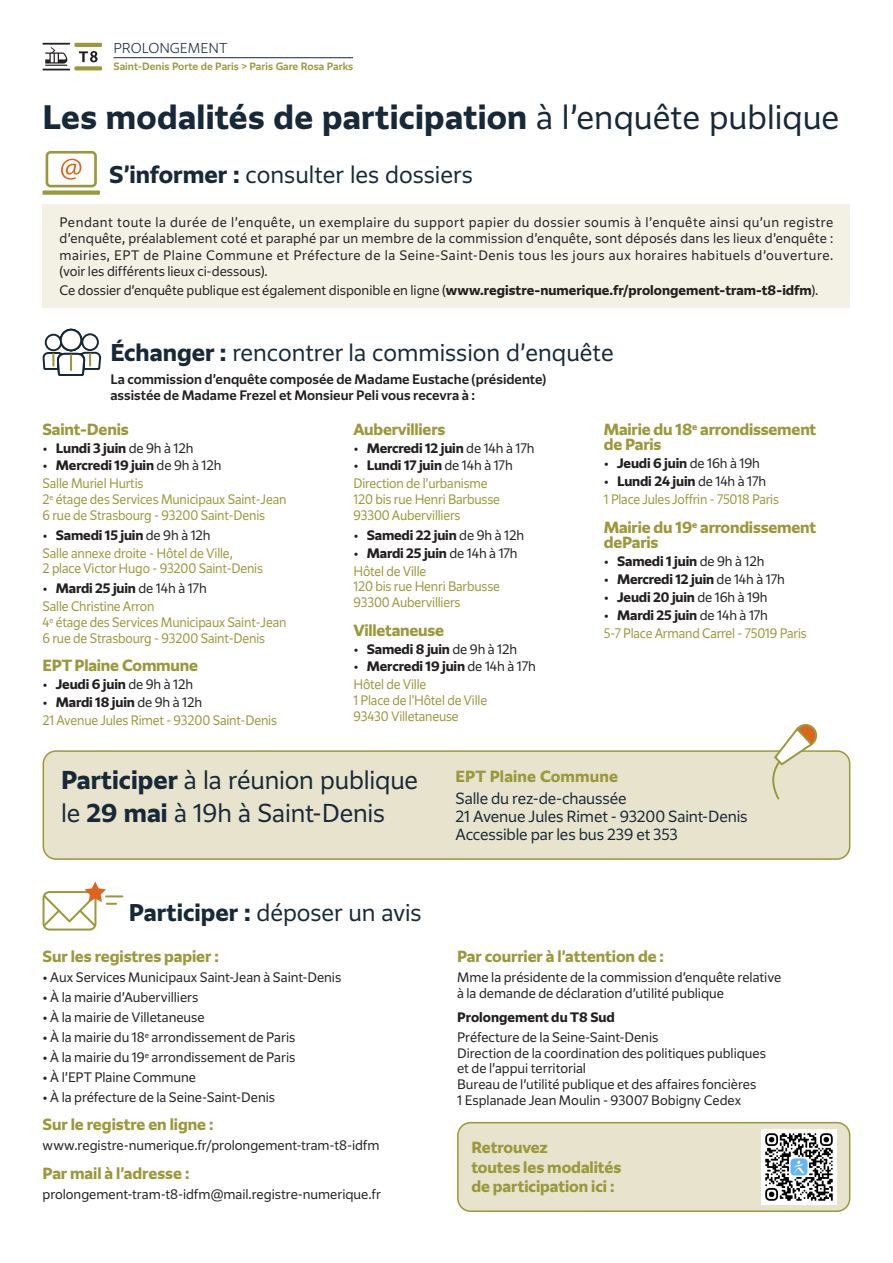
<style>
.page{position:relative;width:893px;height:1263px;background:#fff}
.page>*{position:absolute;margin:0;border:0;box-sizing:border-box;transform-origin:0 0}
.t1{font:700 31.5px "Grand Paris";letter-spacing:.01em;color:#172938}
.t2{font:300 24px/33px "Grand Paris";letter-spacing:-.01em;color:#172938}
.t3{font:300 22.5px "Grand Paris";color:#172938}
.t4{font:700 15px/19.5px "Grand Paris";letter-spacing:-.01em;color:#9a983a}
.t5{font:300 15px/18px "Grand Paris";letter-spacing:-.01em;color:#172938}
.t6{font:700 15px "Grand Paris";letter-spacing:.01em;color:#9a983a}
.t7{font:300 expanded 13.2px "Grand Paris";color:#172938}
.t8{font:300 12.75px/15.8px "Grand Paris";color:#231f20}
.t9{font:300 12.75px/17.9px "Grand Paris";letter-spacing:-.015em;color:#9a983a;scale:.95 1}
.t10{font:700 12.75px/17.9px "Grand Paris";letter-spacing:-.015em;color:#231f20}
.t11{font:500 12.75px/16.5px "Grand Paris";color:#231f20}
.t12{font:500 9.75px "Grand Paris";color:#9a983a}
.s1{font-weight:300}
.s2{font-weight:700}
.s3{color:#231f20}
.s4{font-weight:700;color:#231f20}
.s5{font-weight:300;color:#9a983a}
</style>
<div class="page">
<hr style="left:114px;top:57px;width:239px;height:1px;background:#172938">
<hr style="left:42px;top:43px;width:28px;height:2px;background:#231f20">
<svg style="left:42px;top:47px;width:28px;height:23px"></svg>
<hr style="left:74px;top:43px;width:28px;height:4px;background:#9a983a">
<svg style="left:74px;top:66px;width:28px;height:4px"></svg>
<svg style="left:79px;top:51px;width:19px;height:11px"></svg>
<div style="left:43px;top:891px;width:53px;height:39px;border:2px solid #9a983a;border-radius:6px"></div>
<svg style="left:42px;top:882px;width:80px;height:46px"></svg>
<div style="left:458px;top:1123px;width:392px;height:88px;background:#e7e3cc;border-radius:13px"></div>
<div style="left:457px;top:1122px;width:393px;height:90px;border:2px solid #9a983a;border-radius:13px"></div>
<img style="left:761px;top:1129px;width:76px;height:76px">
<div style="left:43px;top:190px;width:57px;height:5px;background:#9a983a"></div>
<svg style="left:46px;top:151px;width:51px;height:36px"></svg>
<div style="left:43px;top:204px;width:807px;height:103px;background:#f2f1e4"></div>
<svg style="left:42px;top:304px;width:60px;height:72px"></svg>
<div style="left:43px;top:751px;width:807px;height:108px;background:#e7e3cc;border-radius:13px"></div>
<div style="left:43px;top:750px;width:807px;height:110px;border:2px solid #9a983a;border-radius:13px"></div>
<svg style="left:771px;top:724px;width:49px;height:76px"></svg>
<p class="t7" style="left:114px;top:39px;width:115px">PROLONGEMENT</p>
<p class="t12" style="left:114px;top:60px;width:241px">Saint-Denis Porte de Paris &gt; Paris Gare Rosa Parks</p>
<h1 class="t1" style="left:43px;top:96px;width:798px">Les modalités de participation <span class="s1">à l’enquête publique</span></h1>
<h3 class="t3" style="left:109px;top:160px;width:365px"><span class="s2">S’informer :</span> consulter les dossiers</h3>
<p class="t8" style="left:60px;top:213px;width:775px;line-height:16.5px;text-align:justify">Pendant toute la durée de l’enquête, un exemplaire du support papier du dossier soumis à l’enquête ainsi qu’un registre d’enquête, préalablement coté et paraphé par un membre de la commission d’enquête, sont déposés dans les lieux d’enquête : mairies, EPT de Plaine Commune et Préfecture de la Seine-Saint-Denis tous les jours aux horaires habituels d’ouverture. (voir les différents lieux ci-dessous).</p>
<p class="t8" style="left:60px;top:282px;width:760px">Ce dossier d’enquête publique est également disponible en ligne (<span class="s2">www.registre-numerique.fr/prolongement-tram-t8-idfm</span>).</p>
<h3 class="t3" style="left:110px;top:337px;width:505px"><span class="s2">Échanger :</span> rencontrer la commission d’enquête</h3>
<p class="t11" style="left:110px;top:370px;width:437px">La commission d’enquête composée de Madame Eustache (présidente) assistée de Madame Frezel et Monsieur Peli vous recevra à :</p>
<p class="t4" style="left:43px;top:419px;width:88px">Saint-Denis</p>
<p class="t10" style="left:43px;top:438px;width:152px"><span class="s1">•</span> Lundi 3 juin <span class="s1">de 9h à 12h</span></p>
<p class="t9" style="left:43px;top:456px;width:190px"><span class="s3">•</span> <span class="s4">Mercredi 19 juin</span> <span class="s3">de 9h à 12h<br></span>Salle Muriel Hurtis</p>
<p class="t9" style="left:43px;top:491px;width:258px;line-height:15.8px">2<sup>e</sup> étage des Services Municipaux Saint-Jean<br>6 rue de Strasbourg - 93200 Saint-Denis</p>
<p class="t9" style="left:43px;top:526px;width:202px"><span class="s3">•</span> <span class="s4">Samedi 15 juin</span> <span class="s3">de 9h à 12h<br></span>Salle annexe droite - Hôtel de Ville,</p>
<p class="t9" style="left:43px;top:559px;width:234px">2 place Victor Hugo - 93200 Saint-Denis</p>
<p class="t9" style="left:43px;top:579px;width:174px"><span class="s3">•</span> <span class="s4">Mardi 25 juin</span> <span class="s3">de 14h à 17h<br></span>Salle Christine Arron</p>
<p class="t9" style="left:43px;top:614px;width:258px;line-height:15.8px">4<sup>e</sup> étage des Services Municipaux Saint-Jean<br>6 rue de Strasbourg - 93200 Saint-Denis</p>
<p class="t4" style="left:43px;top:655px;width:157px">EPT Plaine Commune</p>
<p class="t10" style="left:43px;top:675px;width:152px"><span class="s1">•</span> Jeudi 6 juin <span class="s1">de 9h à 12h</span></p>
<p class="t9" style="left:43px;top:693px;width:248px"><span class="s3">•</span> <span class="s4">Mardi 18 juin</span> <span class="s3">de 9h à 12h<br></span>21 Avenue Jules Rimet - 93200 Saint-Denis</p>
<p class="t4" style="left:353px;top:419px;width:93px">Aubervilliers</p>
<p class="t10" style="left:353px;top:438px;width:182px"><span class="s1">•</span> Mercredi 12 juin <span class="s1">de 14h à 17h</span></p>
<p class="t9" style="left:353px;top:456px;width:169px"><span class="s3">•</span> <span class="s4">Lundi 17 juin</span> <span class="s3">de 14h à 17h<br></span>Direction de l’urbanisme</p>
<p class="t9" style="left:353px;top:491px;width:156px;line-height:15.8px">120 bis rue Henri Barbusse<br>93300 Aubervilliers</p>
<p class="t10" style="left:353px;top:526px;width:172px"><span class="s1">•</span> Samedi 22 juin <span class="s1">de 9h à 12h</span></p>
<p class="t9" style="left:353px;top:544px;width:174px"><span class="s3">•</span> <span class="s4">Mardi 25 juin</span> <span class="s3">de 14h à 17h<br></span>Hôtel de Ville</p>
<p class="t9" style="left:353px;top:578px;width:156px;line-height:15.8px">120 bis rue Henri Barbusse<br>93300 Aubervilliers</p>
<p class="t4" style="left:353px;top:620px;width:92px">Villetaneuse</p>
<p class="t10" style="left:353px;top:639px;width:165px"><span class="s1">•</span> Samedi 8 juin <span class="s1">de 9h à 12h</span></p>
<p class="t10" style="left:353px;top:657px;width:184px"><span class="s1">•</span> Mercredi 19 juin <span class="s1">de 14h à 17h<br></span><span class="s5">Hôtel de Ville</span></p>
<p class="t9" style="left:353px;top:692px;width:142px;line-height:15.8px">1 Place de l'Hôtel de Ville<br>93430 Villetaneuse</p>
<p class="t4" style="left:604px;top:421px;width:214px;line-height:15.8px">Mairie du 18<sup>e</sup> arrondissement de Paris</p>
<p class="t8" style="left:604px;top:455px;width:158px">• <span class="s2">Jeudi 6 juin</span> de 16h à 19h</p>
<p class="t9" style="left:604px;top:472px;width:186px"><span class="s3">•</span> <span class="s4">Lundi 24 juin</span> <span class="s3">de 14h à 17h<br></span>1 Place Jules Joffrin - 75018 Paris</p>
<p class="t4" style="left:604px;top:519px;width:214px;line-height:15.8px">Mairie du 19<sup>e</sup> arrondissement deParis</p>
<p class="t10" style="left:604px;top:552px;width:162px"><span class="s1">•</span> Samedi 1 juin <span class="s1">de 9h à 12h</span></p>
<p class="t10" style="left:604px;top:570px;width:182px"><span class="s1">•</span> Mercredi 12 juin <span class="s1">de 14h à 17h</span></p>
<p class="t10" style="left:604px;top:588px;width:165px"><span class="s1">•</span> Jeudi 20 juin <span class="s1">de 16h à 19h</span></p>
<p class="t9" style="left:604px;top:606px;width:215px"><span class="s3">•</span> <span class="s4">Mardi 25 juin</span> <span class="s3">de 14h à 17h<br></span>5-7 Place Armand Carrel - 75019 Paris</p>
<h2 class="t2" style="left:61px;top:763px;width:359px"><span class="s2">Participer</span> à la réunion publique le <span class="s2">29 mai</span> à 19h à Saint-Denis</h2>
<p class="t6" style="left:455px;top:766px;width:164px">EPT Plaine Commune</p>
<p class="t5" style="left:455px;top:789px;width:294px">Salle du rez-de-chaussée<br>21 Avenue Jules Rimet - 93200 Saint-Denis<br>Accessible par les bus 239 et 353</p>
<h3 class="t3" style="left:129px;top:897px;width:294px"><span class="s2">Participer :</span> déposer un avis</h3>
<p class="t4" style="left:43px;top:946px;width:178px">Sur les registres papier :</p>
<p class="t8" style="left:43px;top:969px;width:300px">• Aux Services Municipaux Saint-Jean à Saint-Denis</p>
<p class="t8" style="left:43px;top:989px;width:157px">• À la mairie d’Aubervilliers</p>
<p class="t8" style="left:43px;top:1009px;width:164px">• À la mairie de Villetaneuse</p>
<p class="t8" style="left:43px;top:1029px;width:254px">• À la mairie du 18<sup>e</sup> arrondissement de Paris</p>
<p class="t8" style="left:43px;top:1049px;width:254px">• À la mairie du 19<sup>e</sup> arrondissement de Paris</p>
<p class="t8" style="left:43px;top:1069px;width:155px">• À l’EPT Plaine Commune</p>
<p class="t8" style="left:43px;top:1089px;width:234px">• À la préfecture de la Seine-Saint-Denis</p>
<p class="t4" style="left:43px;top:1114px;width:173px">Sur le registre en ligne :</p>
<p class="t8" style="left:43px;top:1137px;width:338px">www.registre-numerique.fr/prolongement-tram-t8-idfm</p>
<p class="t4" style="left:43px;top:1163px;width:148px">Par mail à l’adresse :</p>
<p class="t8" style="left:43px;top:1186px;width:340px">prolongement-tram-t8-idfm@mail.registre-numerique.fr</p>
<p class="t4" style="left:457px;top:946px;width:208px">Par courrier à l’attention de :</p>
<p class="t8" style="left:457px;top:969px;width:326px">Mme la présidente de la commission d’enquête relative à la demande de déclaration d’utilité publique</p>
<p class="t10" style="left:457px;top:1008px;width:159px">Prolongement du T8 Sud</p>
<p class="t8" style="left:457px;top:1029px;width:310px">Préfecture de la Seine-Saint-Denis<br>Direction de la coordination des politiques publiques et de l’appui territorial<br>Bureau de l’utilité publique et des affaires foncières<br>1 Esplanade Jean Moulin - 93007 Bobigny Cedex</p>
<p class="t4" style="left:471px;top:1137px;width:151px">Retrouvez<br>toutes les modalités de participation ici :</p>
</div>
